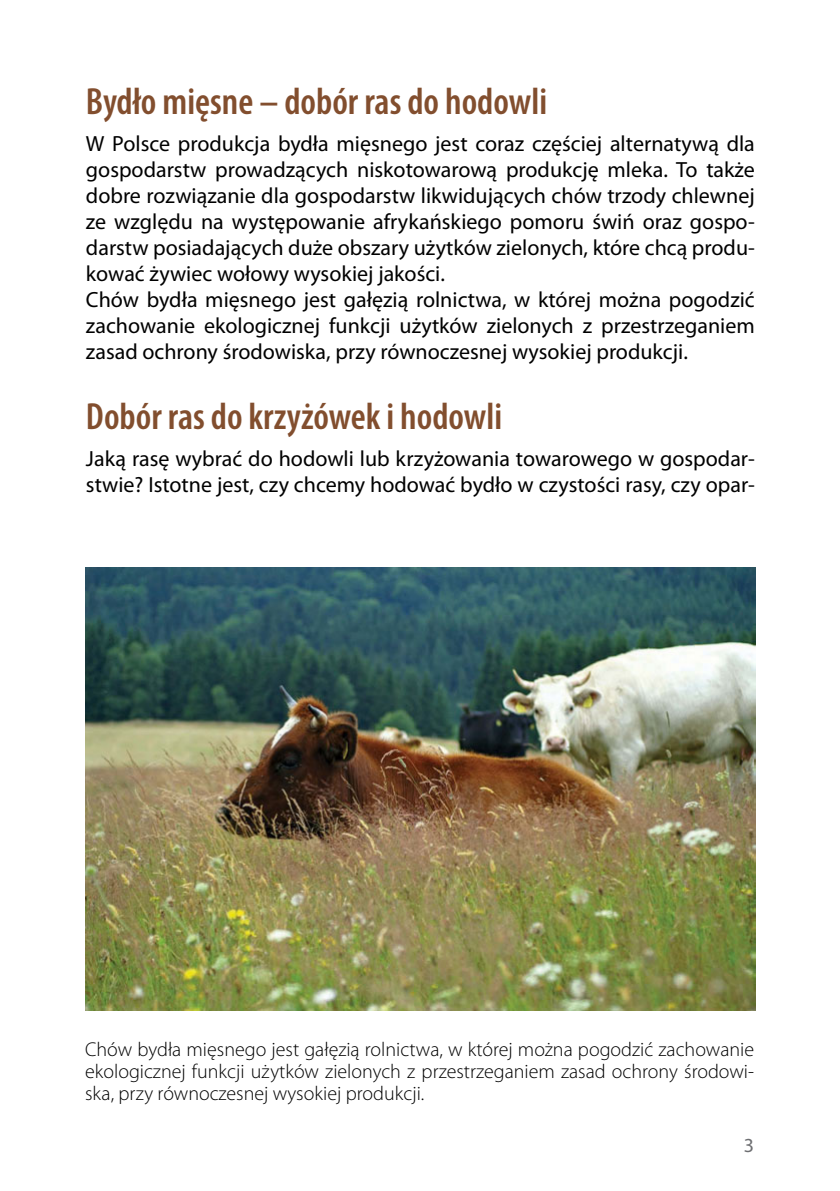
<style>
.page{position:relative;width:840px;height:1191px;background:#fff}
.page>*{position:absolute;margin:0;border:0;box-sizing:border-box;transform-origin:0 0}
.tytul1{font:600 condensed 38px "Myriad Pro";color:#824e2e}
._00TEKST{font:22px/26px "Myriad Pro";color:#000;text-align:justify}
.wzor{font:300 20px/22px "Myriad Pro";color:#000;text-align:justify}
.t1{font:20px "Myriad Pro";color:#6d6e71}
</style>
<div class="page">
<img style="left:86px;top:568px;width:669px;height:442px">
<p class="tytul1" style="left:86px;top:78px;width:462px">Bydło mięsne – dobór ras do hodowli</p>
<p class="_00TEKST" style="left:86px;top:130px;width:670px">W Polsce produkcja bydła mięsnego jest coraz częściej alternatywą dla gospodarstw prowadzących niskotowarową produkcję mleka. To także dobre rozwiązanie dla gospodarstw likwidujących chów trzody chlewnej ze względu na występowanie afrykańskiego pomoru świń oraz gospo&shy;darstw posiadających duże obszary użytków zielonych, które chcą produ&shy;kować żywiec wołowy wysokiej jakości.</p>
<p class="_00TEKST" style="left:86px;top:286px;width:670px">Chów bydła mięsnego jest gałęzią rolnictwa, w której można pogodzić zachowanie ekologicznej funkcji użytków zielonych z przestrzeganiem zasad ochrony środowiska, przy równoczesnej wysokiej produkcji.</p>
<p class="tytul1" style="left:86px;top:393px;width:417px">Dobór ras do krzyżówek i hodowli</p>
<p class="_00TEKST" style="left:86px;top:446px;width:670px">Jaką rasę wybrać do hodowli lub krzyżowania towarowego w gospodar&shy;stwie? Istotne jest, czy chcemy hodować bydło w czystości rasy, czy opar-</p>
<p class="wzor" style="left:85px;top:1037px;width:670px">Chów bydła mięsnego jest gałęzią rolnictwa, w której można pogodzić zachowanie ekologicznej funkcji użytków zielonych z przestrzeganiem zasad ochrony środowi&shy;ska, przy równoczesnej wysokiej produkcji.</p>
<p class="t1" style="left:743px;top:1133px;width:12px">3</p>
</div>
